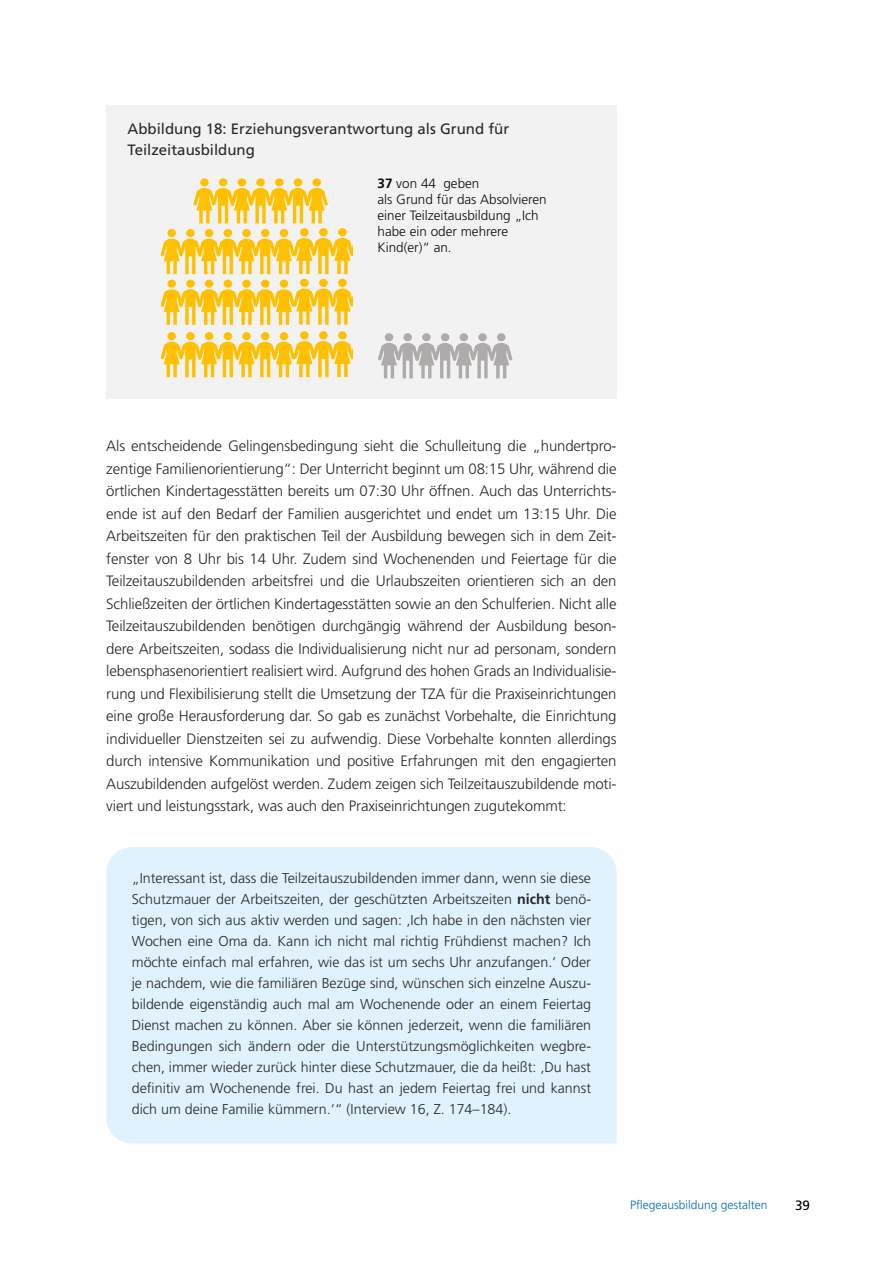
<style>
.page{position:relative;width:893px;height:1263px;background:#fff}
.page>*{position:absolute;margin:0;border:0;box-sizing:border-box;transform-origin:0 0}
.Basic{font:300 15px/22.5px "Frutiger LT Std";letter-spacing:-.01em;color:#282827;text-align:justify}
.t1{font:15px/21px "Frutiger LT Std";color:#282827}
.t2{font:300 14.25px/21px "Frutiger LT Std";color:#282827;text-align:justify}
.t3{font:300 13.5px/16.2px "Frutiger LT Std";color:#0d0d0d}
.t4{font:13.5px "Frutiger LT Std";color:#000}
.t5{font:300 12px "Frutiger LT Std";color:#0069b4}
.s1{font-weight:700}
</style>
<div class="page">
<div style="left:106px;top:105px;width:511px;height:70px;background:#f2f2f2"></div>
<div style="left:106px;top:847px;width:511px;height:296px;background:#dff2fd"></div>
<div style="left:106px;top:165px;width:511px;height:234px;background:#f2f2f2"></div>
<div style="left:261px;top:280px;width:8px;height:8px;background:#ffc000;border-radius:50%"></div>
<div style="left:280px;top:280px;width:8px;height:8px;background:#ffc000;border-radius:50%"></div>
<div style="left:224px;top:280px;width:8px;height:8px;background:#ffc000;border-radius:50%"></div>
<div style="left:242px;top:280px;width:9px;height:8px;background:#ffc000;border-radius:50%"></div>
<div style="left:186px;top:280px;width:9px;height:8px;background:#ffc000;border-radius:50%"></div>
<div style="left:205px;top:280px;width:8px;height:8px;background:#ffc000;border-radius:50%"></div>
<div style="left:167px;top:280px;width:9px;height:8px;background:#ffc000;border-radius:50%"></div>
<div style="left:319px;top:279px;width:9px;height:8px;background:#ffc000;border-radius:50%"></div>
<div style="left:338px;top:279px;width:9px;height:8px;background:#ffc000;border-radius:50%"></div>
<div style="left:300px;top:279px;width:9px;height:8px;background:#ffc000;border-radius:50%"></div>
<svg style="left:161px;top:289px;width:191px;height:36px"></svg>
<div style="left:261px;top:332px;width:8px;height:8px;background:#ffc000;border-radius:50%"></div>
<div style="left:280px;top:332px;width:8px;height:8px;background:#ffc000;border-radius:50%"></div>
<div style="left:224px;top:332px;width:8px;height:8px;background:#ffc000;border-radius:50%"></div>
<div style="left:242px;top:332px;width:9px;height:8px;background:#ffc000;border-radius:50%"></div>
<div style="left:186px;top:332px;width:9px;height:8px;background:#ffc000;border-radius:50%"></div>
<div style="left:205px;top:332px;width:8px;height:8px;background:#ffc000;border-radius:50%"></div>
<div style="left:167px;top:332px;width:9px;height:8px;background:#ffc000;border-radius:50%"></div>
<div style="left:319px;top:331px;width:9px;height:8px;background:#ffc000;border-radius:50%"></div>
<div style="left:338px;top:331px;width:9px;height:8px;background:#ffc000;border-radius:50%"></div>
<div style="left:300px;top:331px;width:9px;height:8px;background:#ffc000;border-radius:50%"></div>
<svg style="left:161px;top:341px;width:191px;height:36px"></svg>
<div style="left:261px;top:229px;width:8px;height:8px;background:#ffc000;border-radius:50%"></div>
<div style="left:280px;top:229px;width:8px;height:8px;background:#ffc000;border-radius:50%"></div>
<div style="left:224px;top:229px;width:8px;height:8px;background:#ffc000;border-radius:50%"></div>
<div style="left:242px;top:229px;width:9px;height:8px;background:#ffc000;border-radius:50%"></div>
<div style="left:186px;top:229px;width:9px;height:8px;background:#ffc000;border-radius:50%"></div>
<div style="left:205px;top:229px;width:8px;height:8px;background:#ffc000;border-radius:50%"></div>
<div style="left:167px;top:229px;width:9px;height:8px;background:#ffc000;border-radius:50%"></div>
<div style="left:319px;top:228px;width:9px;height:8px;background:#ffc000;border-radius:50%"></div>
<div style="left:338px;top:228px;width:9px;height:8px;background:#ffc000;border-radius:50%"></div>
<div style="left:300px;top:228px;width:9px;height:8px;background:#ffc000;border-radius:50%"></div>
<svg style="left:161px;top:238px;width:191px;height:36px"></svg>
<div style="left:294px;top:178px;width:8px;height:8px;background:#ffc000;border-radius:50%"></div>
<div style="left:312px;top:178px;width:9px;height:8px;background:#ffc000;border-radius:50%"></div>
<div style="left:256px;top:178px;width:9px;height:8px;background:#ffc000;border-radius:50%"></div>
<div style="left:275px;top:178px;width:9px;height:8px;background:#ffc000;border-radius:50%"></div>
<div style="left:219px;top:178px;width:8px;height:8px;background:#ffc000;border-radius:50%"></div>
<div style="left:238px;top:178px;width:8px;height:8px;background:#ffc000;border-radius:50%"></div>
<div style="left:200px;top:178px;width:9px;height:8px;background:#ffc000;border-radius:50%"></div>
<svg style="left:193px;top:188px;width:135px;height:35px"></svg>
<div style="left:478px;top:333px;width:9px;height:8px;background:#afabab;border-radius:50%"></div>
<div style="left:497px;top:333px;width:8px;height:8px;background:#afabab;border-radius:50%"></div>
<div style="left:441px;top:333px;width:8px;height:8px;background:#afabab;border-radius:50%"></div>
<div style="left:460px;top:333px;width:8px;height:8px;background:#afabab;border-radius:50%"></div>
<div style="left:403px;top:333px;width:9px;height:8px;background:#afabab;border-radius:50%"></div>
<div style="left:422px;top:333px;width:9px;height:8px;background:#afabab;border-radius:50%"></div>
<div style="left:385px;top:333px;width:8px;height:8px;background:#afabab;border-radius:50%"></div>
<svg style="left:378px;top:343px;width:134px;height:35px"></svg>
<p class="t1" style="left:128px;top:118px;width:383px">Abbildung 18: Erziehungsverantwortung als Grund für<br>Teilzeitausbildung</p>
<p class="t3" style="left:378px;top:175px;width:171px"><span class="s1">37</span> von 44 geben<br>als Grund für das Absolvieren einer Teilzeitausbildung „Ich habe ein oder mehrere<br>Kind(er)“ an.</p>
<p class="Basic" style="left:106px;top:435px;width:512px">Als entscheidende Gelingensbedingung sieht die Schulleitung die „hundertpro&shy;zentige Familienorientierung“: Der Unterricht beginnt um 08:15 Uhr, während die örtlichen Kindertagesstätten bereits um 07:30 Uhr öffnen. Auch das Unterrichts&shy;ende ist auf den Bedarf der Familien ausgerichtet und endet um 13:15 Uhr. Die Arbeitszeiten für den praktischen Teil der Ausbildung bewegen sich in dem Zeit&shy;fenster von 8 Uhr bis 14 Uhr. Zudem sind Wochenenden und Feiertage für die Teilzeitauszubildenden arbeitsfrei und die Urlaubszeiten orientieren sich an den Schließzeiten der örtlichen Kindertagesstätten sowie an den Schulferien. Nicht alle Teilzeitauszubildenden benötigen durchgängig während der Ausbildung beson&shy;dere Arbeitszeiten, sodass die Individualisierung nicht nur ad personam, sondern lebensphasenorientiert realisiert wird. Aufgrund des hohen Grads an Individualisie&shy;rung und Flexibilisierung stellt die Umsetzung der TZA für die Praxiseinrichtungen eine große Herausforderung dar. So gab es zunächst Vorbehalte, die Einrichtung individueller Dienstzeiten sei zu aufwendig. Diese Vorbehalte konnten allerdings durch intensive Kommunikation und positive Erfahrungen mit den engagierten Auszubildenden aufgelöst werden. Zudem zeigen sich Teilzeitauszubildende moti&shy;viert und leistungsstark, was auch den Praxiseinrichtungen zugutekommt:</p>
<p class="t2" style="left:132px;top:868px;width:461px">„Interessant ist, dass die Teilzeitauszubildenden immer dann, wenn sie diese Schutzmauer der Arbeitszeiten, der geschützten Arbeitszeiten <span class="s1">nicht</span> benö&shy;tigen, von sich aus aktiv werden und sagen: ‚Ich habe in den nächsten vier Wochen eine Oma da. Kann ich nicht mal richtig Frühdienst machen? Ich möchte einfach mal erfahren, wie das ist um sechs Uhr anzufangen.‘ Oder je nachdem, wie die familiären Bezüge sind, wünschen sich einzelne Auszu&shy;bildende eigenständig auch mal am Wochenende oder an einem Feiertag Dienst machen zu können. Aber sie können jederzeit, wenn die familiären Bedingungen sich ändern oder die Unterstützungsmöglichkeiten wegbre&shy;chen, immer wieder zurück hinter diese Schutzmauer, die da heißt: ‚Du hast definitiv am Wochenende frei. Du hast an jedem Feiertag frei und kannst dich um deine Familie kümmern.‘“ (Interview 16, Z. 174–184).</p>
<p class="t5" style="left:630px;top:1198px;width:139px">Pflegeausbildung gestalten</p>
<p class="t4" style="left:795px;top:1197px;width:17px">39</p>
</div>
